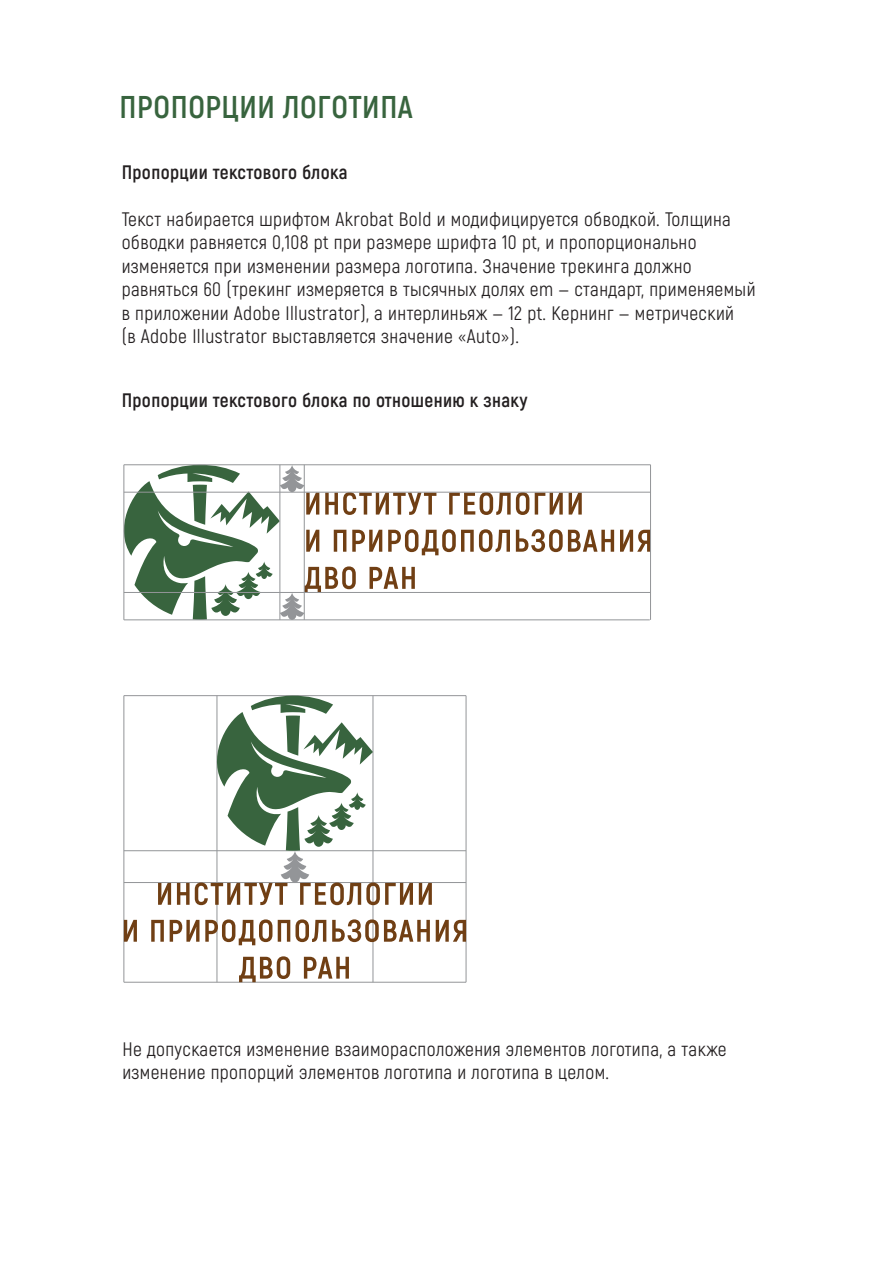
<style>
.page{position:relative;width:893px;height:1263px;background:#fff}
.page>*{position:absolute;margin:0;border:0;box-sizing:border-box;transform-origin:0 0}
.t1{font:700 31.5px "Akrobat";letter-spacing:.02em;color:#38643e}
.t2{font:19.5px/23.4px "Akrobat";letter-spacing:.02em;color:#231f20}
.t3{font:700 19.5px "Akrobat";letter-spacing:.02em;color:#231f20}
</style>
<div class="page">
<svg style="left:620px;top:530px;width:30px;height:22px"></svg>
<hr style="left:124px;top:619px;width:526px;height:1px;background:#939598">
<hr style="left:650px;top:465px;width:1px;height:155px;background:#939598">
<hr style="left:124px;top:464px;width:526px;height:1px;background:#939598">
<hr style="left:124px;top:492px;width:526px;height:1px;background:#939598">
<hr style="left:124px;top:592px;width:526px;height:1px;background:#939598">
<svg style="left:123px;top:465px;width:491px;height:155px"></svg>
<hr style="left:124px;top:982px;width:342px;height:1px;background:#939598">
<hr style="left:124px;top:695px;width:342px;height:1px;background:#939598">
<hr style="left:124px;top:850px;width:342px;height:1px;background:#939598">
<hr style="left:124px;top:882px;width:342px;height:1px;background:#939598">
<hr style="left:123px;top:696px;width:1px;height:286px;background:#939598">
<hr style="left:217px;top:696px;width:1px;height:286px;background:#939598">
<hr style="left:373px;top:696px;width:1px;height:286px;background:#939598">
<hr style="left:466px;top:696px;width:1px;height:286px;background:#939598">
<svg style="left:158px;top:883px;width:13px;height:22px"></svg>
<svg style="left:419px;top:883px;width:13px;height:22px"></svg>
<svg style="left:124px;top:920px;width:13px;height:22px"></svg>
<svg style="left:151px;top:920px;width:13px;height:22px"></svg>
<svg style="left:170px;top:920px;width:29px;height:22px"></svg>
<svg style="left:205px;top:919px;width:67px;height:26px"></svg>
<svg style="left:278px;top:919px;width:48px;height:23px"></svg>
<svg style="left:332px;top:919px;width:98px;height:23px"></svg>
<svg style="left:436px;top:920px;width:30px;height:22px"></svg>
<svg style="left:239px;top:956px;width:51px;height:26px"></svg>
<svg style="left:304px;top:957px;width:45px;height:21px"></svg>
<svg style="left:177px;top:695px;width:236px;height:210px"></svg>
<h1 class="t1" style="left:119px;top:87px;width:295px">ПРОПОРЦИИ ЛОГОТИПА</h1>
<p class="t3" style="left:122px;top:160px;width:228px">Пропорции текстового блока</p>
<p class="t2" style="left:122px;top:207px;width:635px">Текст набирается шрифтом Akrobat Bold и модифицируется обводкой. Толщина обводки равняется 0,108 pt при размере шрифта 10 pt, и пропорционально изменяется при изменении размера логотипа. Значение трекинга должно равняться 60 (трекинг измеряется в тысячных долях em — стандарт, применяемый в приложении Adobe Illustrator), а интерлиньяж — 12 pt. Кернинг — метрический<br>(в Adobe Illustrator выставляется значение «Auto»).</p>
<p class="t3" style="left:122px;top:388px;width:408px">Пропорции текстового блока по отношению к знаку</p>
<p class="t2" style="left:122px;top:1037px;width:606px">Не допускается изменение взаиморасположения элементов логотипа, а также изменение пропорций элементов логотипа и логотипа в целом.</p>
</div>
